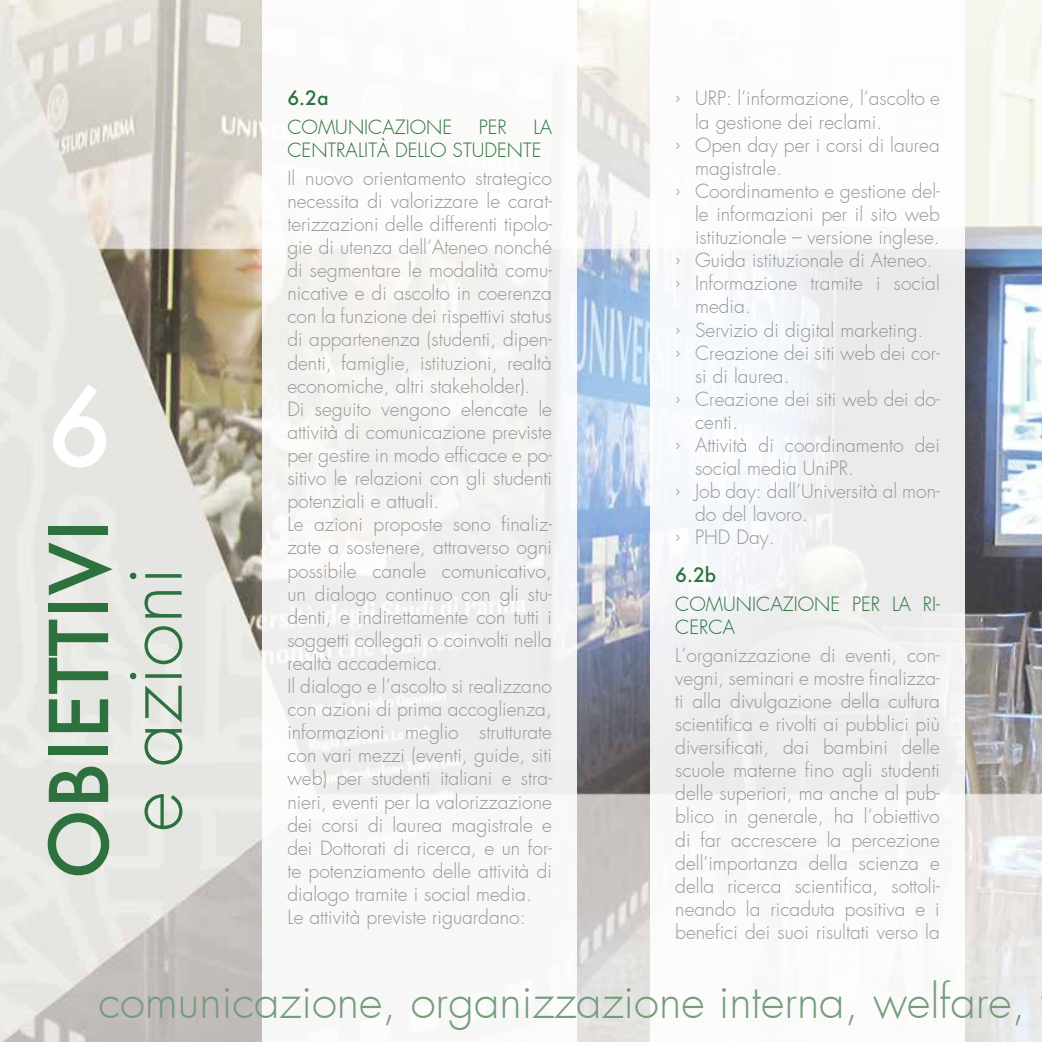
<style>
.page{position:relative;width:1042px;height:1042px;background:#fff}
.page>*{position:absolute;margin:0;border:0;box-sizing:border-box;transform-origin:0 0}
.t1{font:500 105px "Futura";color:#fff}
.t2{font:500 78.75px "Futura";color:#2c713e}
.t3{font:300 78.75px "Futura";color:#2c713e}
.t4{font:300 45.5px "Futura";color:#749d7b}
.t5{font:300 19.25px/23.1px "Futura";color:#979797;text-align:justify}
.t6{font:300 19.25px/23.1px "Futura";color:#2c713e}
.t7{font:500 19.25px "Futura";color:#2c713e}
</style>
<div class="page">
<img style="left:0;top:0;width:1042px;height:1042px">
<div style="left:262px;top:0;width:315px;height:1042px;background:#f8f7f7"></div>
<div style="left:651px;top:0;width:314px;height:1042px;background:linear-gradient(to right,#f8f9fa,#f3f3f2)"></div>
<h1 class="t1" style="left:47px;top:355px;width:66px">6</h1>
<h2 class="t2" style="left:25px;top:879px;width:362px;rotate:-90deg">OBIETTIVI</h2>
<h2 class="t3" style="left:102px;top:832px;width:266px;rotate:-90deg">e azioni</h2>
<p class="t7" style="left:287px;top:85px;width:43px">6.2a</p>
<p class="t6" style="left:287px;top:115px;width:166px">COMUNICAZIONE</p>
<p class="t6" style="left:479px;top:115px;width:30px">PER</p>
<p class="t6" style="left:287px;top:115px;width:266px;text-indent:246px">LA<br>CENTRALITÀ DELLO STUDENTE</p>
<p class="t5" style="left:287px;top:166px;width:266px;text-align:left">Il nuovo orientamento strategico necessita di valorizzare le carat&shy;terizzazioni delle differenti tipolo&shy;gie di utenza dell’Ateneo nonché di segmentare le modalità comu&shy;nicative e di ascolto in coerenza con la funzione dei rispettivi status di appartenenza (studenti, dipen&shy;denti, famiglie, istituzioni, realtà economiche, altri stakeholder).<br>Di seguito vengono elencate le attività di comunicazione previste per gestire in modo efficace e po&shy;sitivo le relazioni con gli studenti potenziali e attuali.<br>Le azioni proposte sono finaliz&shy;zate a sostenere, attraverso ogni possibile canale comunicativo, un dialogo continuo con gli stu&shy;denti, e indirettamente con tutti i soggetti collegati o coinvolti nella realtà accademica.<br>Il dialogo e l’ascolto si realizzano con azioni di prima accoglienza, informazioni meglio strutturate con vari mezzi (eventi, guide, siti web) per studenti italiani e stra&shy;nieri, eventi per la valorizzazione dei corsi di laurea magistrale e dei Dottorati di ricerca, e un for&shy;te potenziamento delle attività di dialogo tramite i social media.<br>Le attività previste riguardano:</p>
<p class="t5" style="left:675px;top:87px;width:266px">› URP: l’informazione, l’ascolto e</p>
<p class="t5" style="left:695px;top:110px;width:189px">la gestione dei reclami.</p>
<p class="t5" style="left:675px;top:133px;width:266px">› Open day per i corsi di laurea</p>
<p class="t5" style="left:695px;top:156px;width:89px">magistrale.</p>
<p class="t5" style="left:675px;top:179px;width:266px">› Coordinamento e gestione del-</p>
<p class="t5" style="left:695px;top:203px;width:246px">le informazioni per il sito web</p>
<p class="t5" style="left:695px;top:226px;width:246px">istituzionale – versione inglese.</p>
<p class="t5" style="left:675px;top:249px;width:259px">› Guida istituzionale di Ateneo.</p>
<p class="t5" style="left:675px;top:272px;width:266px">› Informazione tramite i social</p>
<p class="t5" style="left:695px;top:295px;width:57px">media.</p>
<p class="t5" style="left:675px;top:318px;width:250px">› Servizio di digital marketing.</p>
<p class="t5" style="left:675px;top:341px;width:266px">› Creazione dei siti web dei cor-</p>
<p class="t5" style="left:695px;top:364px;width:96px">si di laurea.</p>
<p class="t5" style="left:675px;top:387px;width:266px">› Creazione dei siti web dei do-</p>
<p class="t5" style="left:695px;top:410px;width:44px">centi.</p>
<p class="t5" style="left:675px;top:434px;width:266px">› Attività di coordinamento dei</p>
<p class="t5" style="left:695px;top:457px;width:160px">social media UniPR.</p>
<p class="t5" style="left:675px;top:480px;width:266px">› Job day: dall’Università al mon-</p>
<p class="t5" style="left:695px;top:503px;width:114px">do del lavoro.</p>
<p class="t5" style="left:675px;top:526px;width:101px">› PHD Day.</p>
<p class="t7" style="left:675px;top:562px;width:43px">6.2b</p>
<p class="t6" style="left:675px;top:592px;width:266px">COMUNICAZIONE PER LA RI-<br>CERCA</p>
<p class="t5" style="left:675px;top:643px;width:266px">L’organizzazione di eventi, con&shy;vegni, seminari e mostre finalizza&shy;ti alla divulgazione della cultura scientifica e rivolti ai pubblici più diversificati, dai bambini delle scuole materne fino agli studenti delle superiori, ma anche al pub&shy;blico in generale, ha l’obiettivo di far accrescere la percezione dell’importanza della scienza e della ricerca scientifica, sottoli&shy;neando la ricaduta positiva e i benefici dei suoi risultati verso la</p>
<h3 class="t4" style="left:98px;top:972px;width:929px">comunicazione, organizzazione interna, welfare,</h3>
</div>
